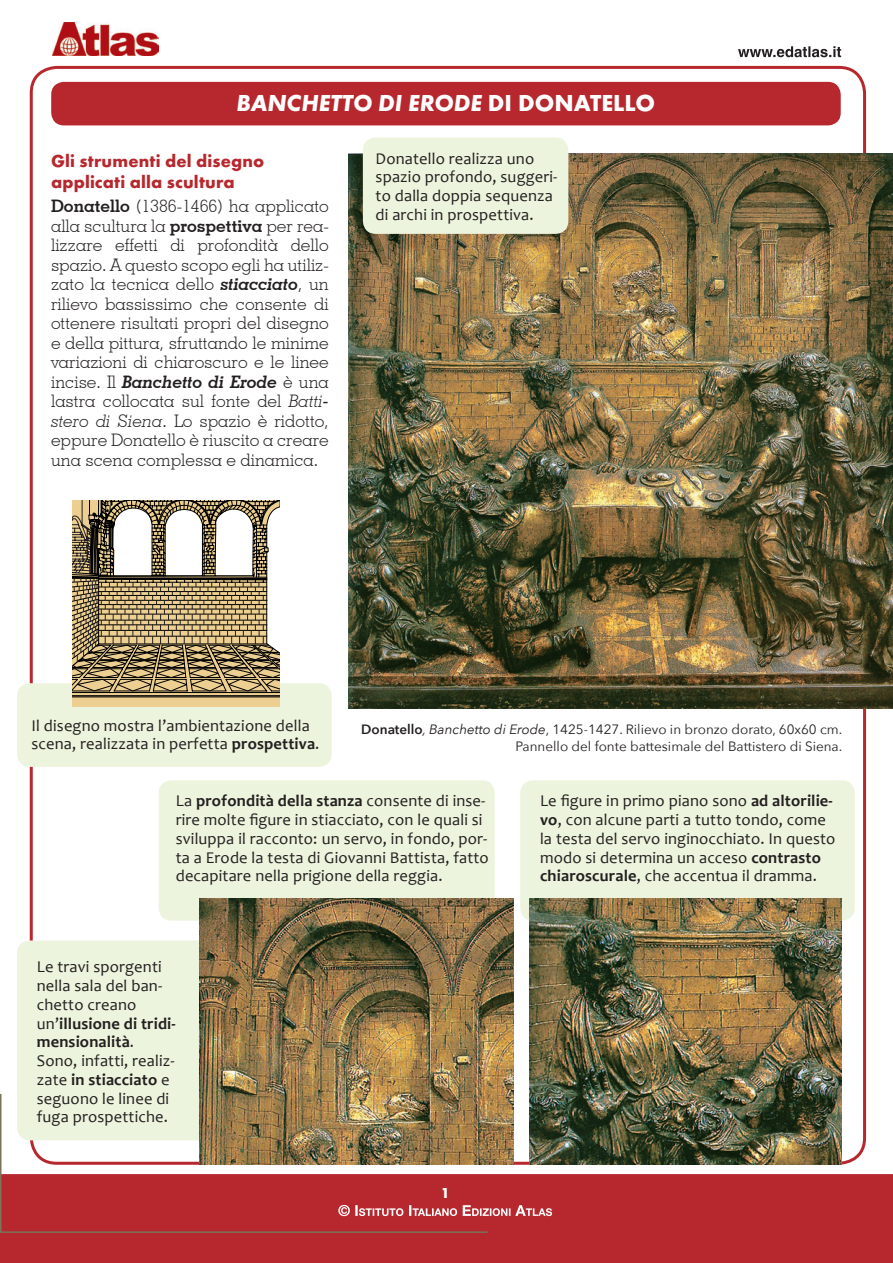
<style>
.page{position:relative;width:893px;height:1263px;background:#fff}
.page>*{position:absolute;margin:0;border:0;box-sizing:border-box;transform-origin:0 0}
.Didascalia{font:italic 700 24px "Futura T";color:#fff}
.Sottotitolo{font:700 18px/21px "Futura T";letter-spacing:.01em;color:#b7282e}
.TESTO{font:300 17.25px/19.5px "Geometric Slab 703 BT";color:#231f20}
.TESTO-2{font:16.5px/18.8px "Candara";letter-spacing:.01em;color:#231f20}
.TESTO-3{font:700 16.5px/18.8px "Candara";letter-spacing:.01em;color:#231f20}
.t1{font:700 15px "Futura T";color:#fff}
.TESTO-4{font:13.5px "Avenir Next";color:#231f20}
.s1{font-style:normal}
.s2{font-weight:700}
.s3{font-weight:700;font-style:italic}
.s4{font-style:italic}
.s5{font-weight:600}
.s6{font-weight:400}
</style>
<div class="page">
<div style="left:0;top:1174px;width:893px;height:89px;background:#b7282e"></div>
<svg style="left:489px;top:1205px;width:63px;height:11px"></svg>
<svg style="left:738px;top:46px;width:103px;height:11px"></svg>
<img style="left:52px;top:22px;width:106px;height:34px">
<div style="left:520px;top:780px;width:335px;height:141px;background:#edf4dd;border-radius:13px"></div>
<div style="left:159px;top:780px;width:336px;height:141px;background:#edf4dd;border-radius:13px"></div>
<svg style="left:0;top:1094px;width:489px;height:140px"></svg>
<div style="left:51px;top:82px;width:790px;height:43px;background:#b7282e;border-radius:13px"></div>
<img style="left:348px;top:154px;width:544px;height:555px">
<img style="left:529px;top:898px;width:313px;height:266px">
<div style="left:363px;top:137px;width:205px;height:97px;background:#edf4dd;border-radius:13px"></div>
<div style="left:17px;top:683px;width:315px;height:84px;background:#edf4dd;border-radius:13px"></div>
<svg style="left:72px;top:500px;width:208px;height:206px"></svg>
<div style="left:17px;top:940px;width:296px;height:200px;background:#edf4dd;border-radius:13px"></div>
<img style="left:200px;top:898px;width:314px;height:266px">
<p class="Didascalia" style="left:236px;top:89px;width:420px">BANCHETTO DI ERODE <span class="s1">DI DONATELLO</span></p>
<p class="Sottotitolo" style="left:51px;top:151px;width:215px">Gli strumenti del disegno applicati alla scultura</p>
<p class="TESTO" style="left:51px;top:196px;width:279px"><span class="s2">Donatello</span> (1386-1466) ha applicato alla scultura la <span class="s2">prospettiva</span> per rea-</p>
<p class="TESTO" style="left:51px;top:235px;width:279px;text-align:justify">lizzare effetti di profondità dello spazio. A questo scopo egli ha utiliz&shy;zato la tecnica dello <span class="s3">stiacciato</span>, un rilievo bassissimo che consente di ottenere risultati propri del disegno e della pittura, sfruttando le minime variazioni di chiaroscuro e le linee incise. Il <span class="s3">Banchetto di Erode</span> è una lastra collocata sul fonte del <span class="s4">Batti&shy;stero di Siena</span>. Lo spazio è ridotto, eppure Donatello è riuscito a creare una scena complessa e dinamica.</p>
<p class="TESTO-2" style="left:376px;top:149px;width:183px">Donatello realizza uno spazio profondo, suggeri&shy;to dalla doppia sequenza di archi in prospettiva.</p>
<p class="TESTO-2" style="left:32px;top:716px;width:289px">Il disegno mostra l’ambientazione della scena, realizzata in perfetta <span class="s2">prospettiva</span>.</p>
<p class="TESTO-4" style="left:361px;top:721px;width:483px"><span class="s5">Donatello</span><span class="s4">, Banchetto di Erode</span>, 1425-1427. Rilievo in bronzo dorato, 60x60 cm.</p>
<p class="TESTO-4" style="left:516px;top:738px;width:328px">Pannello del fonte battesimale del Battistero di Siena.</p>
<p class="TESTO-2" style="left:176px;top:791px;width:315px">La <span class="s2">profondità della stanza</span> consente di inse&shy;rire molte figure in stiacciato, con le quali si sviluppa il racconto: un servo, in fondo, por&shy;ta a Erode la testa di Giovanni Battista, fatto decapitare nella prigione della reggia.</p>
<p class="TESTO-2" style="left:37px;top:957px;width:127px;text-align:justify">Le travi sporgenti nella sala del ban&shy;chetto creano</p>
<p class="TESTO-3" style="left:37px;top:1014px;width:140px"><span class="s6">un’</span>illusione di tridi&shy;mensionalità<span class="s6">.</span></p>
<p class="TESTO-2" style="left:37px;top:1051px;width:139px">Sono, infatti, realiz&shy;zate <span class="s2">in stiacciato</span> e seguono le linee di fuga prospettiche.</p>
<p class="t1" style="left:441px;top:1184px;width:10px">1</p>
<p class="TESTO-2" style="left:540px;top:791px;width:297px">Le figure in primo piano sono <span class="s2">ad altorilie&shy;vo</span>, con alcune parti a tutto tondo, come la testa del servo inginocchiato. In questo modo si determina un acceso <span class="s2">contrasto chiaroscurale</span>, che accentua il dramma.</p>
</div>
